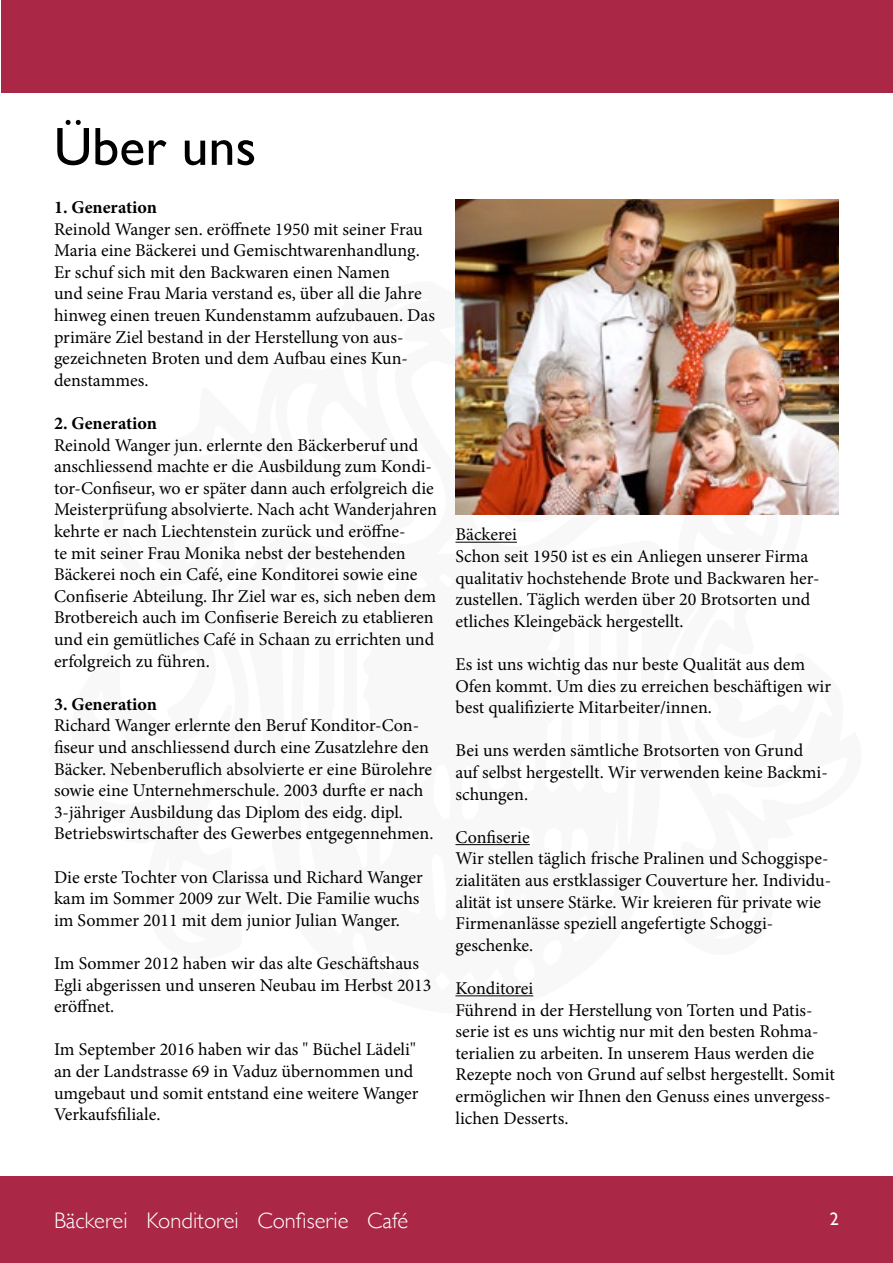
<style>
.page{position:relative;width:893px;height:1263px;background:#fff}
.page>*{position:absolute;margin:0;border:0;box-sizing:border-box;transform-origin:0 0}
.t1{font:54px "Gill Sans";color:#000}
.t2{font:300 22.5px "Gill Sans";color:#fff}
.t3{font:18px/21.6px "Minion Pro";color:#000}
.t4{font:700 18px "Minion Pro";letter-spacing:-.005em;color:#000}
.t5{font:18px "Gill Sans";color:#fff}
</style>
<div class="page">
<div style="left:1px;top:1px;width:891px;height:92px;background:#aa2845"></div>
<div style="left:0;top:1176px;width:892px;height:87px;background:#aa2845"></div>
<img style="left:455px;top:200px;width:384px;height:314px">
<hr style="left:455px;top:542px;width:62px;height:1px;background:#000">
<hr style="left:455px;top:844px;width:75px;height:1px;background:#000">
<hr style="left:455px;top:995px;width:78px;height:1px;background:#000">
<p class="t1" style="left:54px;top:115px;width:204px">Über uns</p>
<p class="t4" style="left:54px;top:194px;width:104px">1. Generation</p>
<p class="t3" style="left:54px;top:218px;width:383px">Reinold Wanger sen. eröffnete 1950 mit seiner Frau Maria eine Bäckerei und Gemischtwarenhandlung.<br>Er schuf sich mit den Backwaren einen Namen<br>und seine Frau Maria verstand es, über all die Jahre hinweg einen treuen Kundenstamm aufzubauen. Das primäre Ziel bestand in der Herstellung von aus&shy;gezeichneten Broten und dem Aufbau eines Kun&shy;denstammes.</p>
<p class="t4" style="left:54px;top:410px;width:104px">2. Generation</p>
<p class="t3" style="left:54px;top:434px;width:384px">Reinold Wanger jun. erlernte den Bäckerberuf und anschliessend machte er die Ausbildung zum Kondi&shy;tor-Confiseur, wo er später dann auch erfolgreich die Meisterprüfung absolvierte. Nach acht Wanderjahren kehrte er nach Liechtenstein zurück und eröffne-<br>te mit seiner Frau Monika nebst der bestehenden Bäckerei noch ein Café, eine Konditorei sowie eine Confiserie Abteilung. Ihr Ziel war es, sich neben dem Brotbereich auch im Confiserie Bereich zu etablieren und ein gemütliches Café in Schaan zu errichten und erfolgreich zu führen.</p>
<p class="t4" style="left:54px;top:691px;width:104px">3. Generation</p>
<p class="t3" style="left:54px;top:715px;width:381px">Richard Wanger erlernte den Beruf Konditor-Con&shy;fiseur und anschliessend durch eine Zusatzlehre den Bäcker. Nebenberuflich absolvierte er eine Bürolehre sowie eine Unternehmerschule. 2003 durfte er nach 3-jähriger Ausbildung das Diplom des eidg. dipl.<br>Betriebswirtschafter des Gewerbes entgegennehmen.</p>
<p class="t3" style="left:54px;top:866px;width:370px">Die erste Tochter von Clarissa und Richard Wanger kam im Sommer 2009 zur Welt. Die Familie wuchs im Sommer 2011 mit dem junior Julian Wanger.</p>
<p class="t3" style="left:54px;top:952px;width:379px">Im Sommer 2012 haben wir das alte Geschäftshaus<br>Egli abgerissen und unseren Neubau im Herbst 2013 eröffnet.</p>
<p class="t3" style="left:54px;top:1039px;width:366px">Im September 2016 haben wir das " Büchel Lädeli" an der Landstrasse 69 in Vaduz übernommen und umgebaut und somit entstand eine weitere Wanger Verkaufsfiliale.</p>
<p class="t3" style="left:455px;top:524px;width:63px">Bäckerei</p>
<p class="t3" style="left:455px;top:545px;width:366px">Schon seit 1950 ist es ein Anliegen unserer Firma qualitativ hochstehende Brote und Backwaren her&shy;zustellen. Täglich werden über 20 Brotsorten und etliches Kleingebäck hergestellt.</p>
<p class="t3" style="left:455px;top:653px;width:377px">Es ist uns wichtig das nur beste Qualität aus dem<br>Ofen kommt. Um dies zu erreichen beschäftigen wir best qualifizierte Mitarbeiter/innen.</p>
<p class="t3" style="left:455px;top:740px;width:374px">Bei uns werden sämtliche Brotsorten von Grund auf selbst hergestellt. Wir verwenden keine Backmi&shy;schungen.</p>
<p class="t3" style="left:455px;top:826px;width:76px">Confiserie</p>
<p class="t3" style="left:455px;top:848px;width:377px">Wir stellen täglich frische Pralinen und Schoggispe&shy;zialitäten aus erstklassiger Couverture her. Individu&shy;alität ist unsere Stärke. Wir kreieren für private wie Firmenanlässe speziell angefertigte Schoggi-</p>
<p class="t3" style="left:455px;top:934px;width:79px">geschenke.</p>
<p class="t3" style="left:455px;top:977px;width:79px">Konditorei</p>
<p class="t3" style="left:455px;top:999px;width:381px">Führend in der Herstellung von Torten und Patis&shy;serie ist es uns wichtig nur mit den besten Rohma&shy;terialien zu arbeiten. In unserem Haus werden die Rezepte noch von Grund auf selbst hergestellt. Somit ermöglichen wir Ihnen den Genuss eines unvergess&shy;lichen Desserts.</p>
<p class="t2" style="left:54px;top:1203px;width:356px">Bäckerei Konditorei Confiserie Café</p>
<p class="t5" style="left:830px;top:1209px;width:10px">2</p>
</div>
